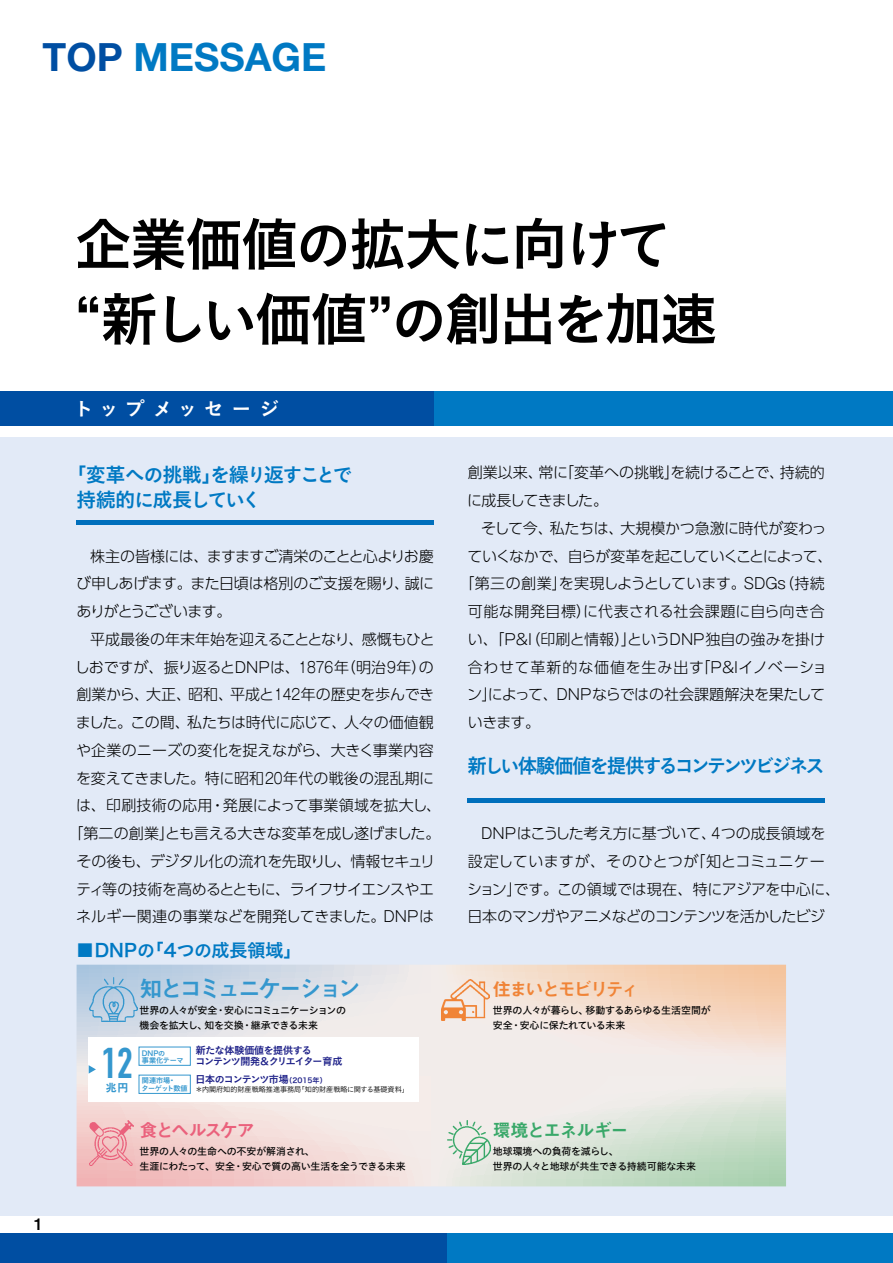
<style>
.page{position:relative;width:893px;height:1263px;background:#fff}
.page>*{position:absolute;margin:0;border:0;box-sizing:border-box;transform-origin:0 0}
.t1{font:55.5px/75px "Hira Kaku Pro W6";color:#000}
.t2{font:42.45px "DIN Engschrift Std";color:#3497ce}
.t3{font:700 39px "Helvetica Neue LT Std";color:#0079c3}
.t4{font:22.8px "Midashi Go Pr 6 N MB31";letter-spacing:-.12em;color:#3497ce}
.t5{font:19.5px/24.8px "Hira Kaku Pro W6";color:#0079c3}
.t6{font:19.5px "Koburina Go Std W6";letter-spacing:-.145em;color:#0079c3}
.t7{font:19.35px "Koburina Go Std W6";letter-spacing:.365em;color:#fff}
.t8{font:18.15px "Midashi Go Pr 6 N MB31";letter-spacing:-.115em;color:#f08437}
.t9{font:18.15px "Midashi Go Pr 6 N MB31";letter-spacing:-.075em;color:#39a869}
.t10{font:18.15px "Midashi Go Pr 6 N MB31";letter-spacing:-.115em;color:#ea617c}
.t11{font:18px "Hira Kaku Pro W6";color:#0079c3}
.t12{font:500 16.5px "Helvetica Neue LT Std";color:#000}
.t13{font:300 15px/27.8px "UD Shin Go Pro";letter-spacing:-.02em;color:#000}
.t14{font:300 15px "UD Shin Go Pro";color:#000}
.t15{font:300 15px "UD Shin Go Pro";letter-spacing:.005em;color:#000}
.t16{font:300 15px "UD Shin Go Pro";letter-spacing:-.08em;color:#000}
.t17{font:300 15px "UD Shin Go Pro";letter-spacing:.015em;color:#000}
.t18{font:300 15px "UD Shin Go Pro";letter-spacing:-.05em;color:#000}
.t19{font:300 15px "UD Shin Go Pro";letter-spacing:.05em;color:#000}
.t20{font:300 15px "UD Shin Go Pro";letter-spacing:.01em;color:#000}
.t21{font:300 15px "UD Shin Go Pro";letter-spacing:.02em;color:#000}
.t22{font:11.55px "Midashi Go Pr 6 N MB31";color:#3497ce}
.t23{font:9.9px/15.6px "Hiragino UD Sans Std N W5";letter-spacing:-.025em;color:#000}
.t24{font:9.9px/18px "Koburina Go Std W6";letter-spacing:-.11em;color:#1d2088}
.t25{font:9.9px "Hira Kaku Std W6";color:#1d2088}
.t26{font:7.05px "Hira Kaku Pro W3";color:#000}
.t27{font:7.05px/7.1px "Hira Kaku Std W6";color:#3497ce}
.t28{font:7.05px "Koburina Go Std W6";letter-spacing:-.09em;color:#3497ce}
.s1{color:#004ea2}
.s2{font-family:"Koburina Go Std W6"}
.s3{font-family:"Gothic MB101 Pro"}
.s4{font-family:"Hira Kaku Pro W6"}
.s5{font-family:"Hira Kaku Std W6"}
.s6{font-family:"Hira Kaku Pro W6";font-size:7.05px}
.s7{font-family:"Hira Kaku Std W6";font-size:7.05px}
.s8{font-family:"Koburina Go Std W3"}
</style>
<div class="page">
<div style="left:0;top:1233px;width:893px;height:30px;background:#0079c3"></div>
<div style="left:0;top:437px;width:893px;height:779px;background:#e2eaf7"></div>
<div style="left:0;top:391px;width:893px;height:34px;background:#0079c3"></div>
<div style="left:0;top:391px;width:434px;height:34px;background:#004ea2"></div>
<div style="left:0;top:1233px;width:446px;height:30px;background:#004ea2"></div>
<hr style="left:77px;top:521px;width:357px;height:4px;background:#006fbc">
<hr style="left:468px;top:798px;width:357px;height:4px;background:#006fbc">
<svg style="left:77px;top:965px;width:709px;height:221px"></svg>
<img style="left:89px;top:1120px;width:45px;height:45px">
<img style="left:447px;top:1120px;width:43px;height:45px">
<img style="left:89px;top:977px;width:48px;height:45px">
<img style="left:441px;top:979px;width:48px;height:41px">
<div style="left:89px;top:1037px;width:330px;height:65px;background:#fff"></div>
<svg style="left:89px;top:1065px;width:7px;height:8px"></svg>
<h3 class="t3" style="left:43px;top:33px;width:285px"><span class="s1">TOP</span> MESSAGE</h3>
<h1 class="t1" style="left:75px;top:204px;width:643px">企業価値<span class="s2">の</span>拡大<span class="s2">に</span>向<span class="s2">けて<br></span>“新<span class="s2">しい</span>価値”<span class="s2">の</span>創出<span class="s2">を</span>加速</h1>
<p class="t12" style="left:34px;top:1214px;width:11px">1</p>
<p class="t7" style="left:74px;top:393px;width:206px">トップメッセージ</p>
<h3 class="t5" style="left:77px;top:462px;width:277px;text-indent:-10px">「変革<span class="s2">への</span>挑戦」<span class="s2">を</span>繰<span class="s2">り</span>返<span class="s2">すことで</span>持続的<span class="s2">に</span>成長<span class="s2">していく</span></h3>
<p class="t13" style="left:76px;top:541px;width:359px;text-align:justify;text-indent:14px">株主の皆様には、ますますご清栄のことと心よりお慶び申しあげます。また日頃は格別のご支援を賜り、誠にありがとうございます。</p>
<p class="t13" style="left:90px;top:625px;width:346px">平成最後の年末年始を迎えることとなり、感慨もひと</p>
<p class="t13" style="left:75px;top:652px;width:360px">しおですが、振り返ると<span class="s3">DNP</span>は、<span class="s3">1876</span>年（明治<span class="s3">9</span>年）の</p>
<p class="t14" style="left:77px;top:682px;width:359px">創業から、大正、昭和、平成と<span class="s3">142</span>年の歴史を歩んでき</p>
<p class="t13" style="left:76px;top:708px;width:359px">ました。この間、私たちは時代に応じて、人々の価値観</p>
<p class="t20" style="left:76px;top:738px;width:359px">や企業のニーズの変化を捉えながら、大きく事業内容</p>
<p class="t13" style="left:76px;top:763px;width:360px">を変えてきました。特に昭和<span class="s3">20</span>年代の戦後の混乱期に</p>
<p class="t17" style="left:76px;top:793px;width:366px">は、印刷技術の応用・発展によって事業領域を拡大し、</p>
<p class="t13" style="left:68px;top:819px;width:374px">「第二の創業」とも言える大きな変革を成し遂げました。</p>
<p class="t13" style="left:77px;top:847px;width:360px">その後も、デジタル化の流れを先取りし、情報セキュリ</p>
<p class="t18" style="left:76px;top:877px;width:359px">ティ等の技術を高めるとともに、ライフサイエンスやエ</p>
<p class="t14" style="left:76px;top:904px;width:359px">ネルギー関連の事業などを開発してきました。<span class="s3">DNP</span>は</p>
<p class="t11" style="left:76px;top:933px;width:227px">■DNP<span class="s2">の</span>「4<span class="s2">つの</span>成長領域」</p>
<h2 class="t2" style="left:101px;top:1038px;width:33px">12</h2>
<p class="t22" style="left:106px;top:1078px;width:25px">兆円</p>
<h3 class="t4" style="left:139px;top:970px;width:223px">知とコミュニケーション</h3>
<p class="t23" style="left:139px;top:1001px;width:208px">世界の人々が安全・安心にコミュニケーションの機会を拡大し、知を交換・継承できる未来</p>
<p class="t27" style="left:142px;top:1049px;width:43px">DNP<span class="s2">の<br></span>事業化<span class="s2">テーマ</span></p>
<p class="t27" style="left:142px;top:1077px;width:35px">関連市場<span class="s4">・</span></p>
<p class="t28" style="left:142px;top:1082px;width:48px">ターゲット<span class="s5">数値</span></p>
<p class="t25" style="left:196px;top:1042px;width:117px">新<span class="s2">たな</span>体験価値<span class="s2">を</span>提供<span class="s2">する</span></p>
<p class="t24" style="left:195px;top:1052px;width:149px">コンテンツ<span class="s5">開発</span><span class="s4">＆</span>クリエイター<span class="s5">育成日本</span>のコンテンツ<span class="s5">市場</span><span class="s6">（</span><span class="s7">2015年</span><span class="s6">）</span></p>
<p class="t26" style="left:195px;top:1083px;width:215px">＊内閣府知的財産戦略推進事務局「知的財産戦略<span class="s8">に</span>関<span class="s8">する</span>基礎資料」</p>
<p class="t10" style="left:139px;top:1115px;width:117px">食とヘルスケア</p>
<p class="t23" style="left:139px;top:1142px;width:268px">世界の人々の生命への不安が解消され、<br>生涯にわたって、安全・安心で質の高い生活を全うできる未来</p>
<p class="t13" style="left:467px;top:458px;width:359px">創業以来、常に「変革への挑戦」を続けることで、持続的に成長してきました。</p>
<p class="t13" style="left:481px;top:514px;width:347px">そして今、私たちは、大規模かつ急激に時代が変わっ</p>
<p class="t16" style="left:467px;top:544px;width:366px">ていくなかで、自らが変革を起こしていくことによって、</p>
<p class="t15" style="left:460px;top:571px;width:367px">「第三の創業」を実現しようとしています。<span class="s3">SDGs</span>（持続</p>
<p class="t21" style="left:468px;top:599px;width:359px">可能な開発目標）に代表される社会課題に自ら向き合</p>
<p class="t13" style="left:468px;top:625px;width:359px">い、「<span class="s3">P&amp;I</span>（印刷と情報）」という<span class="s3">DNP</span>独自の強みを掛け</p>
<p class="t19" style="left:468px;top:655px;width:361px">合わせて革新的な価値を生み出す「<span class="s3">P&amp;I</span>イノベーショ</p>
<p class="t13" style="left:467px;top:680px;width:360px">ン」によって、<span class="s3">DNP</span>ならではの社会課題解決を果たして</p>
<p class="t13" style="left:468px;top:708px;width:74px">いきます。</p>
<h3 class="t6" style="left:468px;top:751px;width:359px"><span class="s4">新</span>しい<span class="s4">体験価値</span>を<span class="s4">提供</span>するコンテンツビジネス</h3>
<p class="t13" style="left:467px;top:819px;width:375px;text-indent:14px"><span class="s3">DNP</span>はこうした考え方に基づいて、<span class="s3">4</span>つの成長領域を設定していますが、そのひとつが「知とコミュニケーション」です。この領域では現在、特にアジアを中心に、日本のマンガやアニメなどのコンテンツを活かしたビジ</p>
<p class="t8" style="left:493px;top:974px;width:148px">住まいとモビリティ</p>
<p class="t23" style="left:493px;top:1001px;width:219px">世界の人々が暮らし、移動するあらゆる生活空間が安全・安心に保たれている未来</p>
<p class="t9" style="left:493px;top:1115px;width:137px">環境とエネルギー</p>
<p class="t23" style="left:493px;top:1142px;width:205px">地球環境への負荷を減らし、<br>世界の人々と地球が共生できる持続可能な未来</p>
</div>
